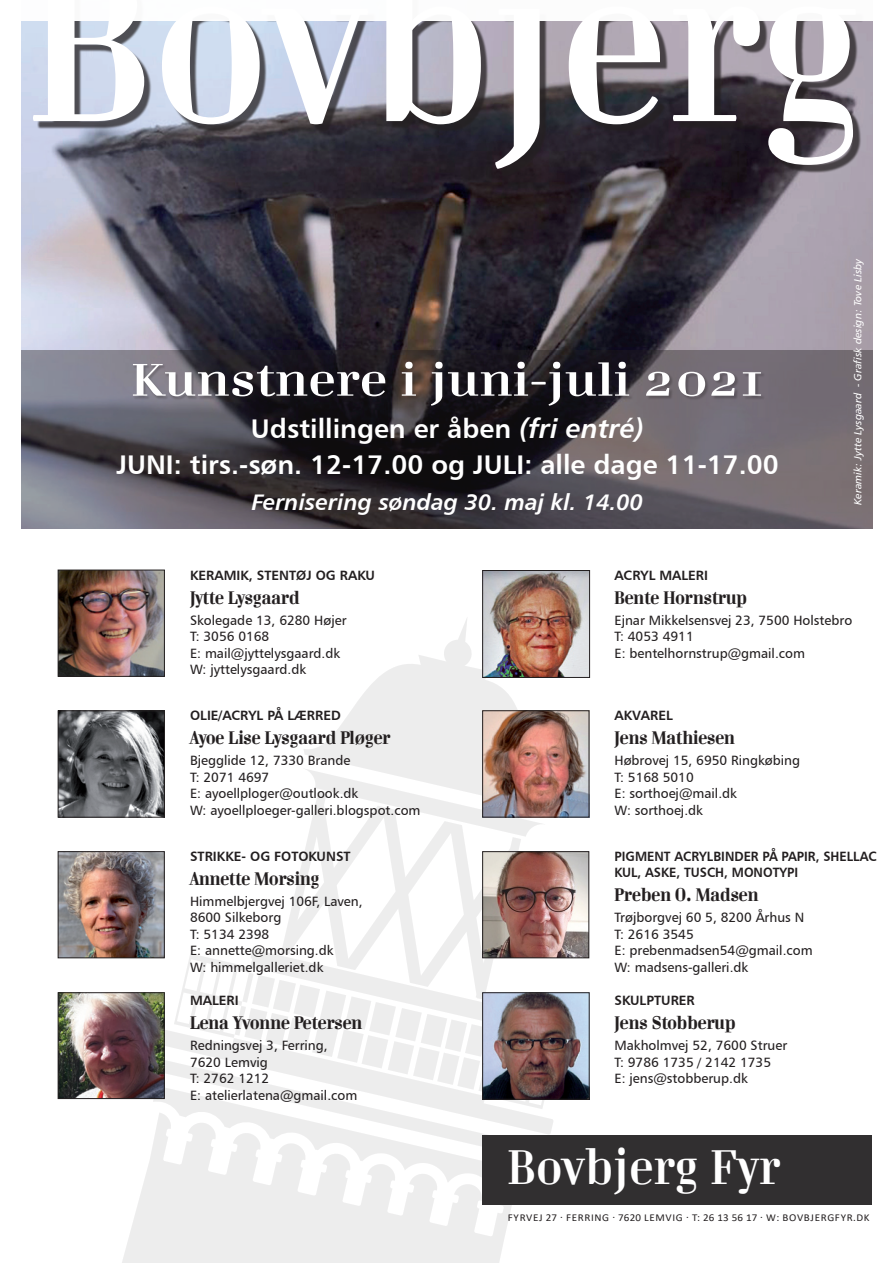
<style>
.page{position:relative;width:893px;height:1263px;background:#fff}
.page>*{position:absolute;margin:0;border:0;box-sizing:border-box;transform-origin:0 0}
.t1{font:700 201px "Danubia";color:#fff}
.t2{font:700 45px "Danubia";color:#fff}
.t3{font:700 42px "Danubia";color:#fff;scale:1.2 1}
.t4{font:27px/36px "Humanist 777 BT Bold B";color:#fff;text-align:center}
.t5{font:22.5px "Humanist 777 BT Bold Italic B";color:#fff}
.t6{font:800 16.5px "Danubia";color:#231f20}
.t7{font:13.5px/16.5px "Humanist 777 BT Roman B";color:#231f20}
.t8{font:13.5px "Humanist 777 BT Bold B";color:#231f20}
.t9{font:13.5px/16.5px "Humanist 777 BT Bold B";color:#231f20;scale:.95 1}
.t10{font:10.5px "Calibri";letter-spacing:.06em;color:#231f20;scale:1.05 1}
.t11{font:10.5px "Humanist 777 BT Italic B";color:#fff}
.s1{font-family:"Humanist 777 BT Bold Italic B"}
</style>
<div class="page">
<img style="left:21px;top:21px;width:852px;height:329px">
<svg style="left:21px;top:350px;width:852px;height:179px;background:#514d54"></svg>
<svg style="left:92px;top:676px;width:73px;height:234px"></svg>
<svg style="left:286px;top:841px;width:235px;height:92px"></svg>
<svg style="left:122px;top:1132px;width:390px;height:131px;fill:#ededed"></svg>
<svg style="left:156px;top:933px;width:404px;height:202px"></svg>
<svg style="left:174px;top:953px;width:385px;height:156px;fill:#ededed"></svg>
<svg style="left:304px;top:619px;width:256px;height:222px;fill:#efefef"></svg>
<div style="left:482px;top:1135px;width:390px;height:70px;background:#312f30"></div>
<div style="left:133px;top:362px;width:632px;height:48px;background:#231f20;opacity:.3"></div>
<div style="left:37px;top:0;width:827px;height:176px;background:#231f20;opacity:.75"></div>
<img style="left:484px;top:994px;width:103px;height:103px">
<div style="left:482px;top:992px;width:107px;height:107px;border:1px solid #231f20"></div>
<img style="left:484px;top:712px;width:103px;height:103px">
<div style="left:482px;top:710px;width:107px;height:107px;border:1px solid #231f20"></div>
<img style="left:60px;top:713px;width:103px;height:102px">
<div style="left:58px;top:711px;width:107px;height:106px;border:1px solid #231f20"></div>
<img style="left:484px;top:853px;width:103px;height:103px">
<div style="left:482px;top:851px;width:107px;height:107px;border:1px solid #231f20"></div>
<img style="left:60px;top:994px;width:102px;height:103px">
<div style="left:58px;top:992px;width:106px;height:107px;border:1px solid #231f20"></div>
<img style="left:60px;top:572px;width:103px;height:102px">
<div style="left:58px;top:570px;width:107px;height:106px;border:1px solid #231f20"></div>
<img style="left:60px;top:853px;width:102px;height:103px">
<div style="left:58px;top:851px;width:106px;height:107px;border:1px solid #231f20"></div>
<img style="left:484px;top:572px;width:104px;height:104px">
<div style="left:482px;top:570px;width:108px;height:108px;border:1px solid #231f20"></div>
<div style="left:0;top:0;width:893px;height:20px;background:#fff"></div>
<h1 class="t1" style="left:27px;top:-88px;width:838px">Bovbjerg</h1>
<h3 class="t3" style="left:131px;top:352px;width:528px">Kunstnere i juni-juli 2021</h3>
<h3 class="t4" style="left:116px;top:410px;width:664px">UDSTILLINGEN ER ÅBEN <span class="s1">(fri entré)<br></span>JUNI : TIRS.-SØN. 12-17.00 OG JULI : ALLE DAGE 11-17.00</h3>
<h3 class="t5" style="left:252px;top:488px;width:393px">Fernisering søndag 30. maj kl. 14.00</h3>
<p class="t11" style="left:851px;top:505px;width:249px;rotate:-90deg">Keramik: Jytte Lysgaard - Grafisk design: Tove Lisby</p>
<p class="t8" style="left:190px;top:567px;width:186px">KERAMIK, STENTØJ OG RAKU</p>
<p class="t6" style="left:190px;top:586px;width:111px">Jytte Lysgaard</p>
<p class="t7" style="left:190px;top:612px;width:158px">Skolegade 13, 6280 Højer<br>T: 3056 0168<br>E: mail@jyttelysgaard.dk<br>W: jyttelysgaard.dk</p>
<p class="t8" style="left:190px;top:707px;width:152px">OLIE/ACRYL PÅ LÆRRED</p>
<p class="t6" style="left:190px;top:727px;width:202px">Ayoe Lise Lysgaard Pløger</p>
<p class="t7" style="left:190px;top:752px;width:232px">Bjegglide 12, 7330 Brande<br>T: 2071 4697<br>E: ayoellploger@outlook.dk<br>W: ayoellploeger-galleri.blogspot.com</p>
<p class="t8" style="left:190px;top:847px;width:162px">STRIKKE- OG FOTOKUNST</p>
<p class="t6" style="left:190px;top:867px;width:131px">Annette Morsing</p>
<p class="t7" style="left:190px;top:892px;width:174px">Himmelbjergvej 106F, Laven,<br>8600 Silkeborg<br>T: 5134 2398<br>E: annette@morsing.dk<br>W: himmelgalleriet.dk</p>
<p class="t8" style="left:190px;top:992px;width:50px">MALERI</p>
<p class="t6" style="left:190px;top:1011px;width:174px">Lena Yvonne Petersen</p>
<p class="t7" style="left:190px;top:1037px;width:169px">Redningsvej 3, Ferring,<br>7620 Lemvig<br>T: 2762 1212<br>E: atelierlatena@gmail.com</p>
<p class="t8" style="left:614px;top:567px;width:95px">ACRYL MALERI</p>
<p class="t6" style="left:614px;top:586px;width:134px">Bente Hornstrup</p>
<p class="t7" style="left:614px;top:612px;width:239px">Ejnar Mikkelsensvej 23, 7500 Holstebro<br>T: 4053 4911<br>E: bentelhornstrup@gmail.com</p>
<p class="t8" style="left:614px;top:707px;width:60px">AKVAREL</p>
<p class="t6" style="left:614px;top:727px;width:122px">Jens Mathiesen</p>
<p class="t7" style="left:614px;top:752px;width:187px">Høbrovej 15, 6950 Ringkøbing<br>T: 5168 5010<br>E: sorthoej@mail.dk<br>W: sorthoej.dk</p>
<p class="t9" style="left:614px;top:847px;width:278px">PIGMENT ACRYLBINDER PÅ PAPIR, SHELLAC<br>KUL, ASKE, TUSCH, MONOTYPI</p>
<p class="t6" style="left:614px;top:883px;width:145px">Preben O. Madsen</p>
<p class="t7" style="left:614px;top:909px;width:200px">Trøjborgvej 60 5, 8200 Århus N<br>T: 2616 3545<br>E: prebenmadsen54@gmail.com<br>W: madsens-galleri.dk</p>
<p class="t8" style="left:614px;top:992px;width:82px">SKULPTURER</p>
<p class="t6" style="left:614px;top:1011px;width:123px">Jens Stobberup</p>
<p class="t7" style="left:614px;top:1037px;width:174px">Makholmvej 52, 7600 Struer<br>T: 9786 1735 / 2142 1735<br>E: jens@stobberup.dk</p>
<h2 class="t2" style="left:507px;top:1137px;width:274px">Bovbjerg Fyr</h2>
<p class="t10" style="left:508px;top:1210px;width:346px">FYRVEJ 27 . FERRING . 7620 LEMVIG . T: 26 13 56 17 . W: BOVBJERGFYR.DK</p>
</div>
